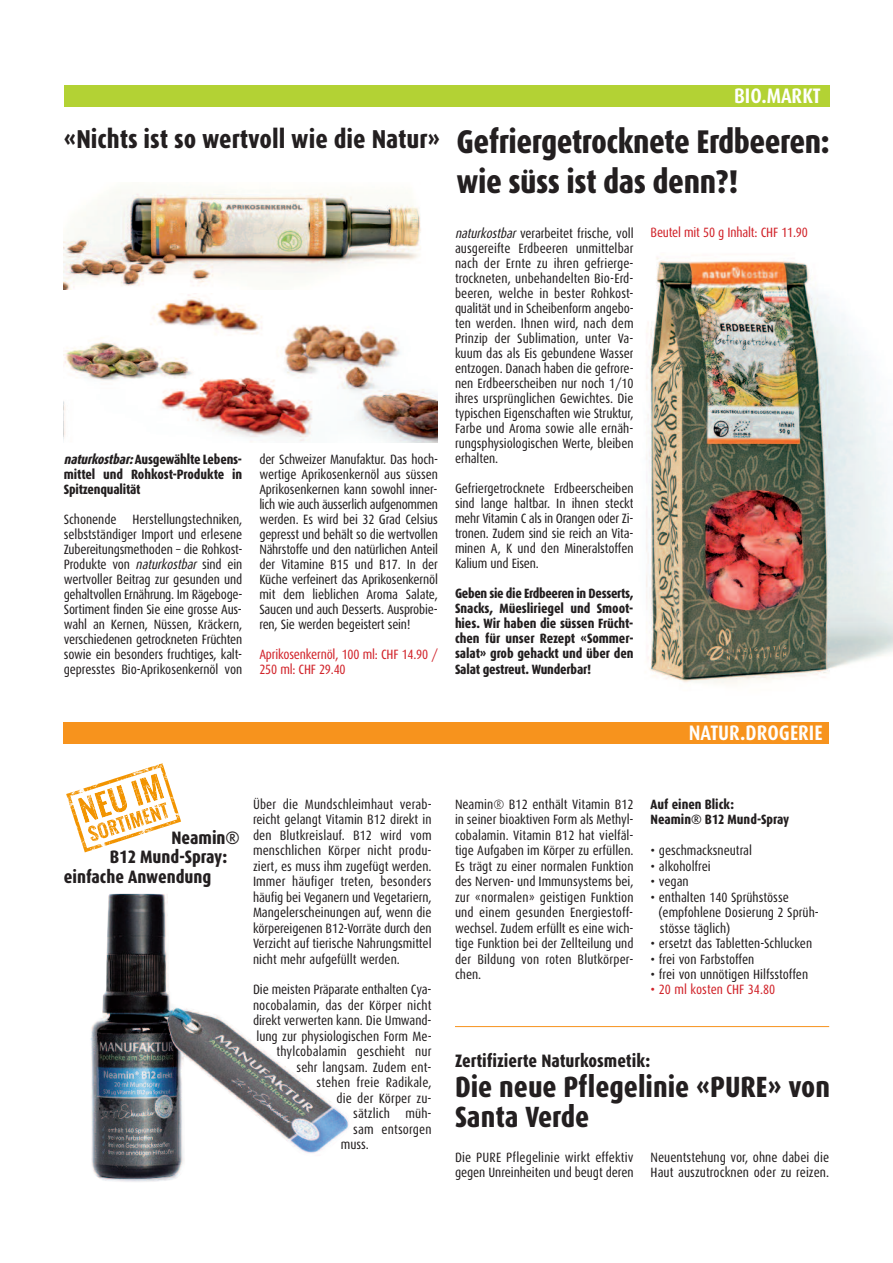
<style>
.page{position:relative;width:893px;height:1263px;background:#fff}
.page>*{position:absolute;margin:0;border:0;box-sizing:border-box;transform-origin:0 0}
.t1{font:800 32.85px/39.5px "Dax Condensed";letter-spacing:-.015em;color:#231f20}
.t2{font:800 29.25px/30px "Dax Condensed";color:#231f20}
.t3{font:800 25.95px "Dax Condensed";color:#231f20}
.t4{font:700 21px "Dax Condensed";color:#fff}
.t5{font:800 18px "Dax Condensed";color:#231f20}
.t6{font:13.5px/15px "Dax Condensed";color:#231f20;text-align:justify}
.t7{font:800 13.5px/15px "Dax Condensed";letter-spacing:-.005em;color:#231f20;text-align:justify}
.t8{font:13.5px/15px "Dax Condensed";letter-spacing:-.015em;color:#d1232a}
.s1{font-style:italic}
</style>
<div class="page">
<hr style="left:455px;top:1026px;width:374px;height:1px;background:#f7931d">
<div style="left:64px;top:85px;width:765px;height:21px;background:#b3d234"></div>
<img style="left:64px;top:190px;width:357px;height:99px">
<img style="left:646px;top:257px;width:247px;height:427px">
<div style="left:64px;top:722px;width:765px;height:21px;background:#f7931d"></div>
<img style="left:64px;top:294px;width:374px;height:148px">
<svg style="left:66px;top:763px;width:115px;height:90px"></svg>
<img style="left:90px;top:894px;width:259px;height:288px">
<h3 class="t3" style="left:64px;top:128px;width:378px">«Nichts ist so wertvoll wie die Natur»</h3>
<p class="t7" style="left:64px;top:452px;width:180px"><span class="s1">naturkostbar:</span>Ausgewählte Lebens&shy;mittel und Rohkost-Produkte in Spitzenqualität</p>
<p class="t6" style="left:64px;top:512px;width:180px">Schonende Herstellungstechniken, selbstständiger Import und erlesene Zubereitungsmethoden – die Rohkost-Produkte von <span class="s1">naturkostbar</span> sind ein wertvoller Beitrag zur gesunden und gehaltvollen Ernährung. Im Rägeboge-Sortiment finden Sie eine grosse Aus&shy;wahl an Kernen, Nüssen, Kräckern, verschiedenen getrockneten Früchten sowie ein besonders fruchtiges, kalt&shy;gepresstes Bio-Aprikosenkernöl von</p>
<p class="t6" style="left:259px;top:452px;width:180px">der Schweizer Manufaktur. Das hoch&shy;wertige Aprikosenkernöl aus süssen Aprikosenkernen kann sowohl inner&shy;lich wie auch äusserlich aufgenommen werden. Es wird bei 32 Grad Celsius gepresst und behält so die wertvollen Nährstoffe und den natürlichen Anteil der Vitamine B15 und B17. In der Küche verfeinert das Aprikosenkernöl mit dem lieblichen Aroma Salate, Saucen und auch Desserts. Ausprobie&shy;ren, Sie werden begeistert sein!</p>
<p class="t8" style="left:259px;top:647px;width:180px">Aprikosenkernöl, 100 ml: CHF 14.90 /<br>250 ml: CHF 29.40</p>
<h3 class="t4" style="left:734px;top:87px;width:88px">BIO.MARKT</h3>
<h1 class="t1" style="left:457px;top:124px;width:375px">Gefriergetrocknete Erdbeeren: wie süss ist das denn?!</h1>
<p class="t6" style="left:455px;top:227px;width:180px"><span class="s1">naturkostbar</span> verarbeitet frische, voll ausgereifte Erdbeeren unmittelbar nach der Ernte zu ihren gefrierge&shy;trockneten, unbehandelten Bio-Erd&shy;beeren, welche in bester Rohkost&shy;qualität und in Scheibenform angebo&shy;ten werden. Ihnen wird, nach dem Prinzip der Sublimation, unter Va&shy;kuum das als Eis gebundene Wasser entzogen. Danach haben die gefrore&shy;nen Erdbeerscheiben nur noch 1/10 ihres ursprünglichen Gewichtes. Die typischen Eigenschaften wie Struktur, Farbe und Aroma sowie alle ernäh&shy;rungsphysiologischen Werte, bleiben erhalten.</p>
<p class="t6" style="left:455px;top:482px;width:180px">Gefriergetrocknete Erdbeerscheiben sind lange haltbar. In ihnen steckt mehr Vitamin C als in Orangen oder Zi&shy;tronen. Zudem sind sie reich an Vita&shy;minen A, K und den Mineralstoffen Kalium und Eisen.</p>
<p class="t7" style="left:455px;top:587px;width:180px">Geben sie die Erdbeeren in Desserts, Snacks, Müesliriegel und Smoot&shy;hies. Wir haben die süssen Frücht&shy;chen für unser Rezept «Sommer&shy;salat» grob gehackt und über den Salat gestreut. Wunderbar!</p>
<p class="t8" style="left:651px;top:226px;width:159px">Beutel mit 50 g Inhalt: CHF 11.90</p>
<h3 class="t4" style="left:689px;top:724px;width:135px">NATUR.DROGERIE</h3>
<h3 class="t5" style="left:172px;top:830px;width:70px">Neamin®</h3>
<h3 class="t5" style="left:110px;top:849px;width:119px">B12 Mund-Spray:</h3>
<h3 class="t5" style="left:64px;top:869px;width:149px">einfache Anwendung</h3>
<p class="t6" style="left:253px;top:797px;width:180px;line-height:15.5px">Über die Mundschleimhaut verab&shy;reicht gelangt Vitamin B12 direkt in den Blutkreislauf. B12 wird vom menschlichen Körper nicht produ&shy;ziert, es muss ihm zugefügt werden.<br>Immer häufiger treten, besonders häufig bei Veganern und Vegetariern, Mangelerscheinungen auf, wenn die körpereigenen B12-Vorräte durch den Verzicht auf tierische Nahrungsmittel nicht mehr aufgefüllt werden.</p>
<p class="t6" style="left:253px;top:983px;width:180px">Die meisten Präparate enthalten Cya-</p>
<p class="t6" style="left:253px;top:998px;width:180px">nocobalamin, das der Körper nicht</p>
<p class="t6" style="left:253px;top:1014px;width:180px">direkt verwerten kann. Die Umwand-</p>
<p class="t6" style="left:256px;top:1029px;width:177px">lung zur physiologischen Form Me-</p>
<p class="t6" style="left:276px;top:1045px;width:157px">thylcobalamin geschieht nur</p>
<p class="t6" style="left:296px;top:1060px;width:137px">sehr langsam. Zudem ent-</p>
<p class="t6" style="left:317px;top:1076px;width:117px">stehen freie Radikale,</p>
<p class="t6" style="left:337px;top:1091px;width:97px">die der Körper zu-</p>
<p class="t6" style="left:353px;top:1107px;width:80px">sätzlich müh-</p>
<p class="t6" style="left:353px;top:1122px;width:80px">sam entsorgen</p>
<p class="t6" style="left:341px;top:1137px;width:30px">muss.</p>
<p class="t6" style="left:455px;top:797px;width:180px;line-height:15.5px">Neamin® B12 enthält Vitamin B12 in seiner bioaktiven Form als Methyl&shy;cobalamin. Vitamin B12 hat vielfäl&shy;tige Aufgaben im Körper zu erfüllen.<br>Es trägt zu einer normalen Funktion des Nerven- und Immunsystems bei, zur «normalen» geistigen Funktion und einem gesunden Energiestoff&shy;wechsel. Zudem erfüllt es eine wich&shy;tige Funktion bei der Zellteilung und der Bildung von roten Blutkörper&shy;chen.</p>
<p class="t7" style="left:651px;top:797px;width:140px;line-height:15.5px">Auf einen Blick:<br>Neamin® B12 Mund-Spray</p>
<p class="t6" style="left:651px;top:844px;width:103px">• geschmacksneutral</p>
<p class="t6" style="left:651px;top:859px;width:62px">• alkoholfrei</p>
<p class="t6" style="left:651px;top:875px;width:40px">• vegan</p>
<p class="t6" style="left:658px;top:890px;width:162px;line-height:15.5px;text-align:left;text-indent:-8px">• enthalten 140 Sprühstösse (empfohlene Dosierung 2 Sprüh&shy;stösse täglich)</p>
<p class="t6" style="left:651px;top:937px;width:163px">• ersetzt das Tabletten-Schlucken</p>
<p class="t6" style="left:651px;top:952px;width:105px">• frei von Farbstoffen</p>
<p class="t6" style="left:651px;top:968px;width:159px">• frei von unnötigen Hilfsstoffen</p>
<p class="t8" style="left:651px;top:983px;width:126px">• 20 ml kosten CHF 34.80</p>
<h3 class="t5" style="left:455px;top:1053px;width:197px">Zertifizierte Naturkosmetik:</h3>
<h2 class="t2" style="left:455px;top:1074px;width:377px">Die neue Pflegelinie «PURE» von<br>Santa Verde</h2>
<p class="t6" style="left:455px;top:1150px;width:180px;line-height:15.5px">Die PURE Pflegelinie wirkt effektiv gegen Unreinheiten und beugt deren</p>
<p class="t6" style="left:651px;top:1150px;width:180px;line-height:15.5px">Neuentstehung vor, ohne dabei die<br>Haut auszutrocknen oder zu reizen.</p>
</div>
